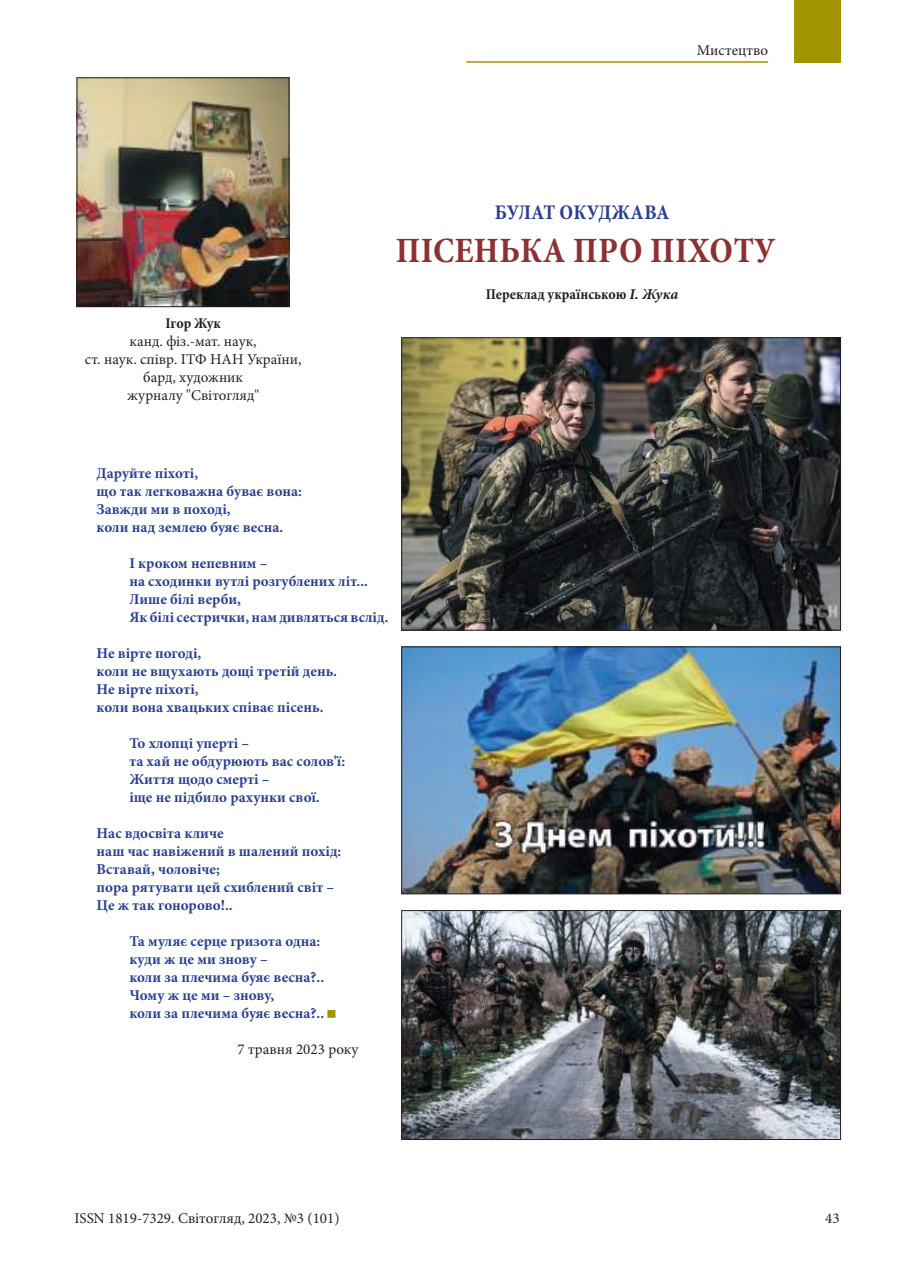
<style>
.page{position:relative;width:915px;height:1276px;background:#fff}
.page>*{position:absolute;margin:0;border:0;box-sizing:border-box;transform-origin:0 0}
.t1{font:700 condensed 36px "Minion Pro";letter-spacing:.01em;color:#8b3134}
.t2{font:700 condensed 21px "Minion Pro";letter-spacing:.01em;color:#2a3f91}
.t3{font:700 15px/18px "Minion Pro";color:#2a3f91}
.t4{font:15px/18px "Minion Pro";color:#241f1f;text-align:center}
.t5{font:700 condensed 15px "Minion Pro";color:#241f1f}
.s1{font-style:italic;font-stretch:normal}
</style>
<div class="page">
<div style="left:793px;top:0;width:47px;height:63px;background:#a29401"></div>
<hr style="left:466px;top:61px;width:301px;height:2px;background:#a29401">
<div style="left:327px;top:1010px;width:8px;height:7px;border:2px solid #a29401"></div>
<img style="left:79px;top:79px;width:208px;height:226px">
<div style="left:77px;top:77px;width:212px;height:230px;border:1px solid #241f1f"></div>
<img style="left:403px;top:339px;width:435px;height:289px">
<div style="left:401px;top:337px;width:439px;height:293px;border:1px solid #241f1f"></div>
<img style="left:403px;top:648px;width:435px;height:244px">
<div style="left:401px;top:646px;width:439px;height:248px;border:1px solid #241f1f"></div>
<img style="left:403px;top:912px;width:435px;height:226px">
<div style="left:401px;top:910px;width:439px;height:230px;border:1px solid #241f1f"></div>
<p class="t4" style="left:696px;top:42px;width:73px">Мистецтво</p>
<p class="t5" style="left:165px;top:314px;width:57px">Ігор Жук</p>
<p class="t4" style="left:85px;top:334px;width:218px">канд. фіз.-мат. наук,<br>ст. наук. співр. ІТФ НАН України, бард, художник<br>журналу "Світогляд"</p>
<h2 class="t2" style="left:494px;top:200px;width:176px">БУЛАТ ОКУДЖАВА</h2>
<h1 class="t1" style="left:395px;top:229px;width:381px">ПІСЕНЬКА ПРО ПІХОТУ</h1>
<p class="t5" style="left:486px;top:284px;width:194px">Переклад українською <span class="s1">І. Жука</span></p>
<p class="t3" style="left:97px;top:465px;width:207px">Даруйте піхоті,<br>що так легковажна буває вона:<br>Завжди ми в поході,<br>коли над землею буяє весна.</p>
<p class="t3" style="left:129px;top:555px;width:260px">І кроком непевним –<br>на сходинки вутлі розгублених літ...<br>Лише білі верби,<br>Як білі сестрички, нам дивляться вслід.</p>
<p class="t3" style="left:97px;top:645px;width:242px">Не вірте погоді,<br>коли не вщухають дощі третій день.<br>Не вірте піхоті,<br>коли вона хвацьких співає пісень.</p>
<p class="t3" style="left:129px;top:735px;width:217px">То хлопці уперті –<br>та хай не обдурюють вас солов'ї:<br>Життя щодо смерті –<br>іще не підбило рахунки свої.</p>
<p class="t3" style="left:97px;top:825px;width:246px">Нас вдосвіта кличе<br>наш час навіжений в шалений похід:<br>Вставай, чоловіче;<br>пора рятувати цей схиблений світ –<br>Це ж так гонорово!..</p>
<p class="t3" style="left:129px;top:933px;width:196px">Та муляє серце гризота одна: куди ж це ми знову –<br>коли за плечима буяє весна?..<br>Чому ж це ми – знову,<br>коли за плечима буяє весна?..</p>
<p class="t4" style="left:237px;top:1041px;width:122px">7 травня 2023 року</p>
<p class="t4" style="left:74px;top:1210px;width:266px">ISSN 1819-7329. Світогляд, 2023, №3 (101)</p>
<p class="t4" style="left:825px;top:1210px;width:16px">43</p>
</div>
